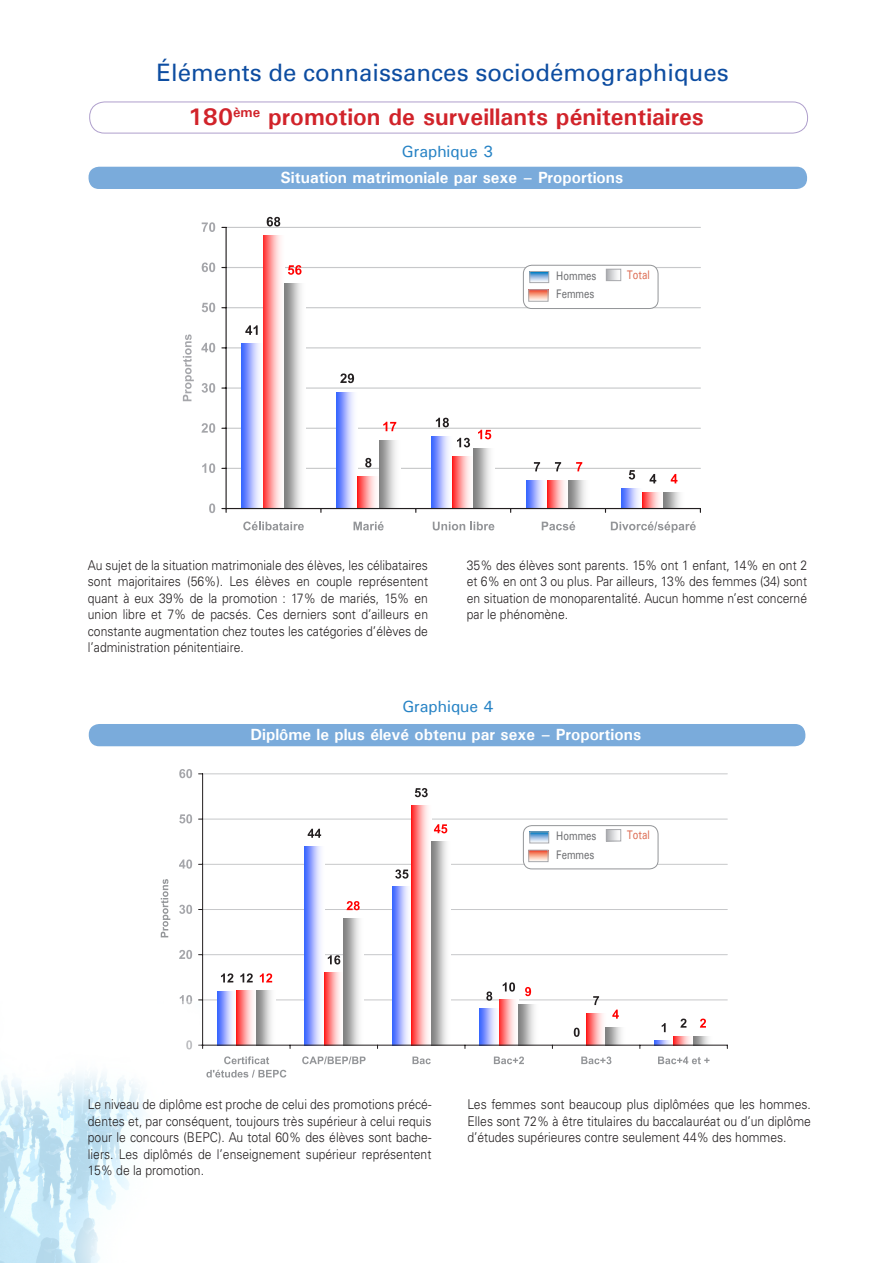
<style>
.page{position:relative;width:893px;height:1263px;background:#fff}
.page>*{position:absolute;margin:0;border:0;box-sizing:border-box;transform-origin:0 0}
.t1{font:700 24px "Univers";color:#d1232a}
.t2{font:24px "Univers";color:#0d4da1}
.t3{font:700 16.2px "Univers";color:#fff}
.t4{font:500 16.2px "Univers";color:#2783c5}
.t5{font:300 13.5px/16.5px "Univers";color:#231f20;text-align:justify;scale:.9 1}
.t6{font:500 12.45px "Univers";color:#6c6d70;scale:.8 1}
.t7{font:500 12.45px "Univers";color:#dd6c53;scale:.8 1}
</style>
<div class="page">
<hr style="left:203px;top:999px;width:524px;height:1px;background:#c7c8ca">
<hr style="left:203px;top:954px;width:524px;height:1px;background:#c7c8ca">
<hr style="left:203px;top:909px;width:524px;height:1px;background:#c7c8ca">
<hr style="left:203px;top:864px;width:524px;height:1px;background:#c7c8ca">
<hr style="left:203px;top:818px;width:524px;height:1px;background:#c7c8ca">
<hr style="left:203px;top:773px;width:524px;height:1px;background:#c7c8ca">
<img style="left:217px;top:991px;width:59px;height:54px">
<img style="left:305px;top:846px;width:19px;height:199px">
<img style="left:392px;top:887px;width:20px;height:158px">
<img style="left:480px;top:1009px;width:19px;height:36px">
<img style="left:655px;top:1041px;width:19px;height:4px">
<img style="left:324px;top:973px;width:20px;height:72px">
<img style="left:412px;top:805px;width:19px;height:240px">
<img style="left:499px;top:1000px;width:19px;height:45px">
<img style="left:586px;top:1013px;width:20px;height:32px">
<img style="left:674px;top:1036px;width:39px;height:9px">
<img style="left:344px;top:918px;width:19px;height:127px">
<img style="left:431px;top:842px;width:20px;height:203px">
<img style="left:518px;top:1004px;width:20px;height:41px">
<img style="left:606px;top:1027px;width:19px;height:18px">
<hr style="left:202px;top:774px;width:1px;height:271px;background:#231f20">
<hr style="left:203px;top:1045px;width:524px;height:1px;background:#231f20">
<svg style="left:221px;top:973px;width:12px;height:9px"></svg>
<svg style="left:308px;top:829px;width:13px;height:9px"></svg>
<svg style="left:395px;top:869px;width:13px;height:10px"></svg>
<svg style="left:486px;top:991px;width:6px;height:10px"></svg>
<svg style="left:574px;top:1028px;width:6px;height:9px"></svg>
<svg style="left:662px;top:1023px;width:4px;height:9px"></svg>
<svg style="left:240px;top:973px;width:13px;height:9px"></svg>
<svg style="left:328px;top:955px;width:12px;height:9px"></svg>
<svg style="left:415px;top:788px;width:13px;height:9px"></svg>
<svg style="left:503px;top:982px;width:12px;height:9px"></svg>
<svg style="left:593px;top:996px;width:6px;height:9px"></svg>
<svg style="left:680px;top:1018px;width:6px;height:10px"></svg>
<svg style="left:260px;top:973px;width:12px;height:9px"></svg>
<svg style="left:347px;top:901px;width:13px;height:9px"></svg>
<svg style="left:434px;top:824px;width:13px;height:9px"></svg>
<svg style="left:525px;top:987px;width:6px;height:9px"></svg>
<svg style="left:612px;top:1009px;width:7px;height:10px"></svg>
<svg style="left:700px;top:1018px;width:6px;height:10px"></svg>
<svg style="left:180px;top:995px;width:12px;height:6px"></svg>
<svg style="left:179px;top:950px;width:13px;height:9px"></svg>
<svg style="left:179px;top:905px;width:13px;height:9px"></svg>
<svg style="left:179px;top:859px;width:13px;height:10px"></svg>
<svg style="left:179px;top:814px;width:13px;height:9px"></svg>
<svg style="left:179px;top:769px;width:13px;height:9px"></svg>
<svg style="left:224px;top:1056px;width:45px;height:8px"></svg>
<svg style="left:206px;top:1070px;width:80px;height:7px"></svg>
<svg style="left:302px;top:1056px;width:64px;height:8px"></svg>
<svg style="left:412px;top:1056px;width:19px;height:8px"></svg>
<svg style="left:494px;top:1056px;width:30px;height:8px"></svg>
<svg style="left:581px;top:1056px;width:30px;height:8px"></svg>
<svg style="left:658px;top:1056px;width:51px;height:8px"></svg>
<svg style="left:161px;top:879px;width:9px;height:58px"></svg>
<hr style="left:226px;top:468px;width:474px;height:1px;background:#c7c8ca">
<hr style="left:226px;top:428px;width:474px;height:1px;background:#c7c8ca">
<hr style="left:226px;top:387px;width:474px;height:2px;background:#c7c8ca">
<hr style="left:226px;top:347px;width:474px;height:1px;background:#c7c8ca">
<hr style="left:226px;top:307px;width:474px;height:1px;background:#c7c8ca">
<hr style="left:226px;top:267px;width:474px;height:1px;background:#c7c8ca">
<hr style="left:226px;top:227px;width:474px;height:1px;background:#c7c8ca">
<img style="left:242px;top:344px;width:21px;height:164px">
<img style="left:337px;top:392px;width:21px;height:116px">
<img style="left:432px;top:436px;width:21px;height:72px">
<img style="left:526px;top:480px;width:62px;height:28px">
<img style="left:621px;top:488px;width:20px;height:20px">
<img style="left:263px;top:236px;width:21px;height:272px">
<img style="left:358px;top:476px;width:20px;height:32px">
<img style="left:453px;top:456px;width:21px;height:52px">
<img style="left:642px;top:492px;width:41px;height:16px">
<img style="left:284px;top:284px;width:21px;height:224px">
<img style="left:379px;top:440px;width:21px;height:68px">
<img style="left:474px;top:448px;width:21px;height:60px">
<hr style="left:226px;top:227px;width:1px;height:281px;background:#231f20">
<hr style="left:226px;top:508px;width:474px;height:1px;background:#231f20">
<svg style="left:222px;top:508px;width:5px;height:4px"></svg>
<svg style="left:245px;top:325px;width:13px;height:10px"></svg>
<svg style="left:340px;top:373px;width:14px;height:10px"></svg>
<svg style="left:436px;top:418px;width:13px;height:9px"></svg>
<svg style="left:534px;top:462px;width:6px;height:9px"></svg>
<svg style="left:629px;top:470px;width:6px;height:9px"></svg>
<svg style="left:267px;top:217px;width:13px;height:9px"></svg>
<svg style="left:365px;top:458px;width:6px;height:9px"></svg>
<svg style="left:457px;top:438px;width:13px;height:9px"></svg>
<svg style="left:555px;top:462px;width:6px;height:9px"></svg>
<svg style="left:649px;top:474px;width:7px;height:9px"></svg>
<svg style="left:288px;top:265px;width:14px;height:10px"></svg>
<svg style="left:383px;top:422px;width:13px;height:9px"></svg>
<svg style="left:478px;top:430px;width:13px;height:9px"></svg>
<svg style="left:576px;top:462px;width:6px;height:9px"></svg>
<svg style="left:671px;top:474px;width:6px;height:9px"></svg>
<svg style="left:209px;top:503px;width:6px;height:10px"></svg>
<svg style="left:202px;top:463px;width:13px;height:10px"></svg>
<svg style="left:201px;top:423px;width:14px;height:10px"></svg>
<svg style="left:202px;top:383px;width:13px;height:10px"></svg>
<svg style="left:201px;top:343px;width:14px;height:9px"></svg>
<svg style="left:202px;top:303px;width:13px;height:9px"></svg>
<svg style="left:202px;top:262px;width:13px;height:10px"></svg>
<svg style="left:202px;top:222px;width:13px;height:10px"></svg>
<svg style="left:243px;top:521px;width:61px;height:9px"></svg>
<svg style="left:354px;top:521px;width:30px;height:9px"></svg>
<svg style="left:433px;top:522px;width:61px;height:8px"></svg>
<svg style="left:542px;top:521px;width:33px;height:9px"></svg>
<svg style="left:611px;top:521px;width:85px;height:12px"></svg>
<svg style="left:183px;top:334px;width:11px;height:67px"></svg>
<div style="left:89px;top:102px;width:719px;height:31px;border:1px solid #af9fcc;border-radius:15px"></div>
<div style="left:89px;top:724px;width:716px;height:22px;background:#7aabdb;border-radius:11px"></div>
<div style="left:89px;top:167px;width:718px;height:22px;background:#7aabdb;border-radius:11px"></div>
<img style="left:0;top:1001px;width:201px;height:262px">
<div style="left:523px;top:826px;width:135px;height:43px;background:#fff;border-radius:9px"></div>
<div style="left:523px;top:825px;width:135px;height:44px;border:1px solid #939598;border-radius:9px"></div>
<svg style="left:608px;top:831px;width:10px;height:8px"></svg>
<div style="left:606px;top:829px;width:15px;height:12px;border:1px solid #a8a9ad"></div>
<svg style="left:531px;top:833px;width:16px;height:8px"></svg>
<div style="left:529px;top:831px;width:20px;height:12px;border:1px solid #a8a9ad"></div>
<svg style="left:530px;top:852px;width:16px;height:8px"></svg>
<div style="left:528px;top:850px;width:20px;height:12px;border:1px solid #a8a9ad"></div>
<div style="left:523px;top:265px;width:135px;height:43px;background:#fff;border-radius:9px"></div>
<div style="left:523px;top:265px;width:135px;height:44px;border:1px solid #939598;border-radius:9px"></div>
<svg style="left:608px;top:271px;width:10px;height:8px"></svg>
<div style="left:606px;top:269px;width:15px;height:12px;border:1px solid #a8a9ad"></div>
<svg style="left:531px;top:273px;width:16px;height:8px"></svg>
<div style="left:529px;top:271px;width:20px;height:12px;border:1px solid #a8a9ad"></div>
<svg style="left:530px;top:291px;width:16px;height:9px"></svg>
<div style="left:528px;top:289px;width:20px;height:13px;border:1px solid #a8a9ad"></div>
<p class="t2" style="left:157px;top:58px;width:574px">Éléments de connaissances sociodémographiques</p>
<p class="t1" style="left:188px;top:102px;width:517px">180<sup>ème</sup> promotion de surveillants pénitentiaires</p>
<p class="t4" style="left:402px;top:141px;width:93px">Graphique 3</p>
<p class="t3" style="left:281px;top:167px;width:344px">Situation matrimoniale par sexe – Proportions</p>
<p class="t6" style="left:556px;top:268px;width:52px">Hommes</p>
<p class="t6" style="left:556px;top:286px;width:49px">Femmes</p>
<p class="t7" style="left:627px;top:267px;width:31px">Total</p>
<p class="t5" style="left:88px;top:557px;width:379px">Au sujet de la situation matrimoniale des élèves, les célibataires sont majoritaires (56%). Les élèves en couple représentent quant à eux 39% de la promotion : 17% de mariés, 15% en union libre et 7% de pacsés. Ces derniers sont d’ailleurs en constante augmentation chez toutes les catégories d’élèves de l’administration pénitentiaire.</p>
<p class="t5" style="left:467px;top:557px;width:379px">35% des élèves sont parents. 15% ont 1 enfant, 14% en ont 2 et 6% en ont 3 ou plus. Par ailleurs, 13% des femmes (34) sont en situation de monoparentalité. Aucun homme n’est concerné par le phénomène.</p>
<p class="t4" style="left:402px;top:696px;width:93px">Graphique 4</p>
<p class="t3" style="left:251px;top:724px;width:392px">Diplôme le plus élevé obtenu par sexe – Proportions</p>
<p class="t6" style="left:556px;top:828px;width:52px">Hommes</p>
<p class="t6" style="left:556px;top:846px;width:49px">Femmes</p>
<p class="t7" style="left:627px;top:827px;width:31px">Total</p>
<p class="t5" style="left:88px;top:1096px;width:383px">Le niveau de diplôme est proche de celui des promotions précé&shy;dentes et, par conséquent, toujours très supérieur à celui requis pour le concours (BEPC). Au total 60% des élèves sont bache&shy;liers. Les diplômés de l’enseignement supérieur représentent 15% de la promotion.</p>
<p class="t5" style="left:467px;top:1096px;width:383px">Les femmes sont beaucoup plus diplômées que les hommes.<br>Elles sont 72% à être titulaires du baccalauréat ou d’un diplôme d’études supérieures contre seulement 44% des hommes.</p>
</div>
